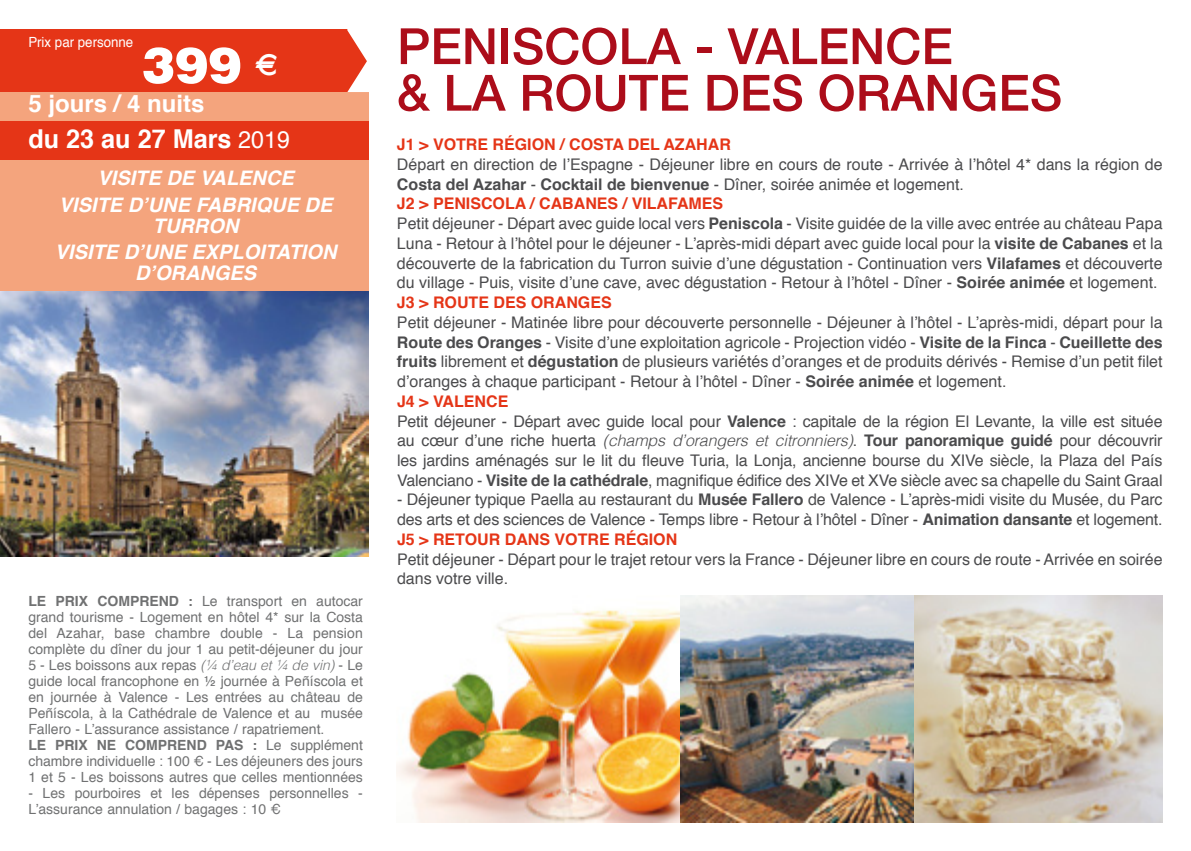
<style>
.page{position:relative;width:1191px;height:851px;background:#fff}
.page>*{position:absolute;margin:0;border:0;box-sizing:border-box;transform-origin:0 0}
.t1{font:500 50px/46.6px "Helvetica Neue";color:#ac0d1a}
.t2{font:900 50px "Helvetica";color:#fff}
.t3{font:700 26px "Helvetica";color:#fff}
.t4{font:700 24px "Helvetica";color:#fff}
.t5{font:italic 700 20px/26.6px "Helvetica";color:#fff;text-align:center}
.t6{font:16px/19.8px "Helvetica";color:#4b4b4d}
.t7{font:700 16px "Helvetica";color:#e53517}
.t8{font:14px/16px "Helvetica";color:#707172}
.t9{font:14px "Helvetica";color:#fff;scale:.95 1}
.s1{font-weight:400;font-size:24px}
.s2{font-weight:700}
.s3{font-weight:300;font-style:italic}
.s4{font-weight:700;color:#e53517}
</style>
<div class="page">
<img style="left:397px;top:595px;width:765px;height:227px">
<img style="left:0;top:290px;width:369px;height:266px">
<div style="left:0;top:160px;width:369px;height:130px;background:#f4a47d"></div>
<div style="left:0;top:29px;width:369px;height:131px;background:#e53517"></div>
<div style="left:0;top:92px;width:369px;height:28px;background:#f4a47d"></div>
<svg style="left:347px;top:29px;width:22px;height:63px"></svg>
<p class="t9" style="left:28px;top:31px;width:112px">Prix par personne</p>
<h1 class="t2" style="left:142px;top:32px;width:138px">399 <sup>E</sup></h1>
<h3 class="t4" style="left:28px;top:84px;width:178px">5 jours / 4 nuits</h3>
<h2 class="t3" style="left:28px;top:118px;width:263px">du 23 au 27 Mars <span class="s1">2019</span></h2>
<p class="t5" style="left:59px;top:165px;width:275px">VISITE DE VALENCE<br>VISITE D’UNE FABRIQUE DE</p>
<p class="t5" style="left:55px;top:212px;width:283px">TURRON<br>VISITE D’UNE EXPLOITATION</p>
<p class="t5" style="left:135px;top:260px;width:123px">D’ORANGES</p>
<p class="t8" style="left:28px;top:593px;width:336px"><span class="s2">LE PRIX COMPREND :</span> Le transport en autocar grand tourisme - Logement en hôtel 4* sur la Costa del Azahar, base chambre double - La pension complète du dîner du jour 1 au petit-déjeuner du jour 5 - Les boissons aux repas <span class="s3">(¼ d’eau et ¼ de vin)</span> - Le guide local francophone en ½ journée à Peñíscola et en journée à Valence - Les entrées au château de Peñíscola, à la Cathédrale de Valence et au musée Fallero - L’assurance assistance / rapatriement.<br><span class="s2">LE PRIX NE COMPREND PAS :</span> Le supplément chambre individuelle : 100 € - Les déjeuners des jours 1 et 5 - Les boissons autres que celles mentionnées</p>
<p class="t8" style="left:28px;top:785px;width:336px">- Les pourboires et les dépenses personnelles -<br>L’assurance annulation / bagages : 10 €</p>
<h1 class="t1" style="left:397px;top:19px;width:666px">PENISCOLA - VALENCE<br>&amp; LA ROUTE DES ORANGES</h1>
<p class="t7" style="left:397px;top:131px;width:335px">J1 &gt; VOTRE RÉGION / COSTA DEL AZAHAR</p>
<p class="t6" style="left:397px;top:155px;width:767px">Départ en direction de l’Espagne - Déjeuner libre en cours de route - Arrivée à l’hôtel 4* dans la région de <span class="s2">Costa del Azahar</span> - <span class="s2">Cocktail de bienvenue</span> - Dîner, soirée animée et logement.<br><span class="s4">J2 &gt; PENISCOLA / CABANES / VILAFAMES<br></span>Petit déjeuner - Départ avec guide local vers <span class="s2">Peniscola</span> - Visite guidée de la ville avec entrée au château Papa Luna - Retour à l’hôtel pour le déjeuner - L’après-midi départ avec guide local pour la <span class="s2">visite de Cabanes</span> et la découverte de la fabrication du Turron suivie d’une dégustation - Continuation vers <span class="s2">Vilafames</span> et découverte du village - Puis, visite d’une cave, avec dégustation - Retour à l’hôtel - Dîner - <span class="s2">Soirée animée</span> et logement.<br><span class="s4">J3 &gt; ROUTE DES ORANGES</span></p>
<p class="t6" style="left:397px;top:313px;width:767px">Petit déjeuner - Matinée libre pour découverte personnelle - Déjeuner à l’hôtel - L’après-midi, départ pour la <span class="s2">Route des Oranges</span> - Visite d’une exploitation agricole - Projection vidéo - <span class="s2">Visite de la Finca</span> - <span class="s2">Cueillette des fruits</span> librement et <span class="s2">dégustation</span> de plusieurs variétés d’oranges et de produits dérivés - Remise d’un petit filet d’oranges à chaque participant - Retour à l’hôtel - Dîner - <span class="s2">Soirée animée</span> et logement.<br><span class="s4">J4 &gt; VALENCE<br></span>Petit déjeuner - Départ avec guide local pour <span class="s2">Valence</span> : capitale de la région El Levante, la ville est située au cœur d’une riche huerta <span class="s3">(champs d’orangers et citronniers)</span>. <span class="s2">Tour panoramique guidé</span> pour découvrir les jardins aménagés sur le lit du fleuve Turia, la Lonja, ancienne bourse du XIVe siècle, la Plaza del País Valenciano - <span class="s2">Visite de la cathédrale</span>, magnifique édifice des XIVe et XVe siècle avec sa chapelle du Saint Graal</p>
<p class="t6" style="left:397px;top:490px;width:767px;text-align:justify">- Déjeuner typique Paella au restaurant du <span class="s2">Musée Fallero</span> de Valence - L’après-midi visite du Musée, du Parc des arts et des sciences de Valence - Temps libre - Retour à l’hôtel - Dîner - <span class="s2">Animation dansante</span> et logement.<br><span class="s4">J5 &gt; RETOUR DANS VOTRE RÉGION</span></p>
<p class="t6" style="left:397px;top:549px;width:767px">Petit déjeuner - Départ pour le trajet retour vers la France - Déjeuner libre en cours de route - Arrivée en soirée dans votre ville.</p>
</div>
